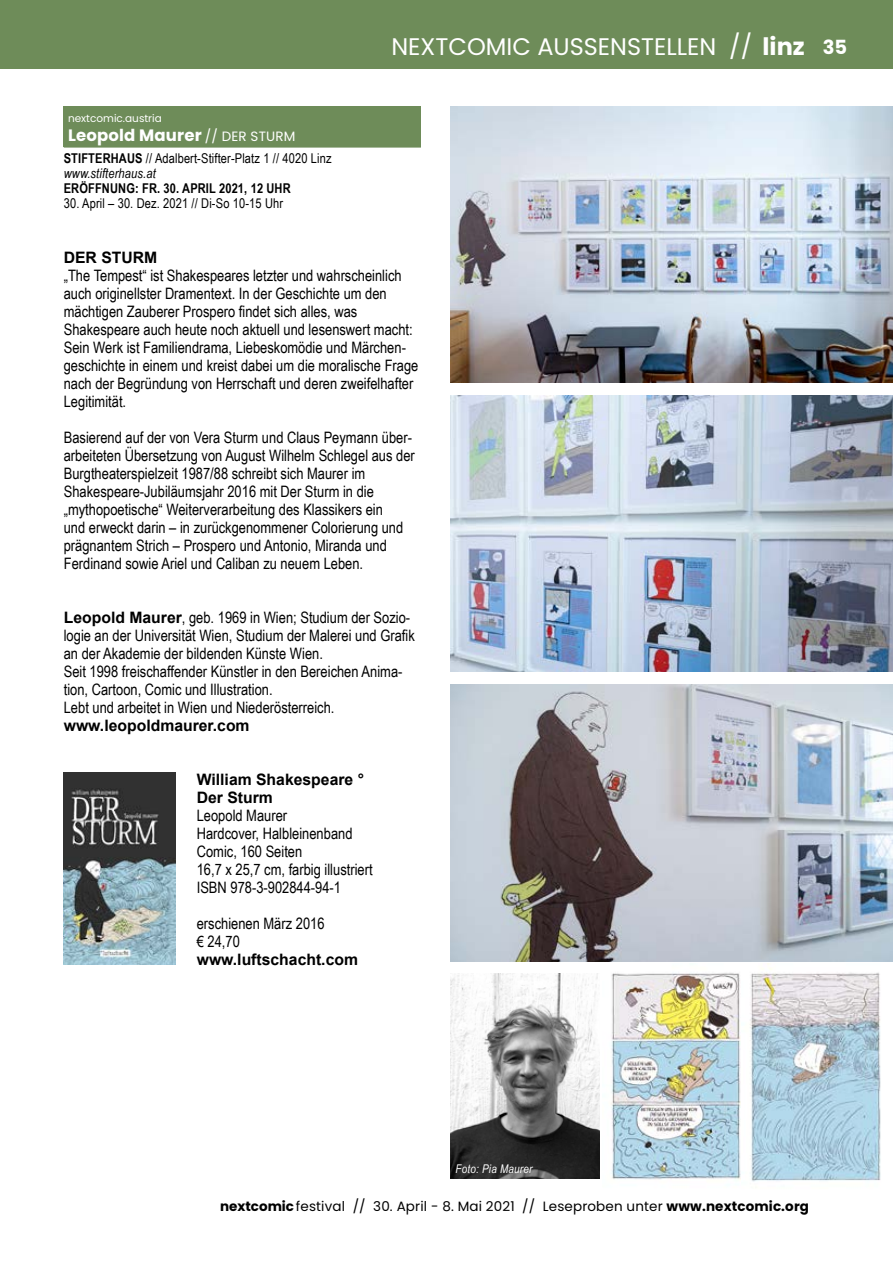
<style>
.page{position:relative;width:893px;height:1263px;background:#fff}
.page>*{position:absolute;margin:0;border:0;box-sizing:border-box;transform-origin:0 0}
.t1{font:24px "Poppins";color:#fff}
.t2{font:700 16.5px "Poppins";letter-spacing:.01em;color:#fff}
.t3{font:15.75px/18px "Arial Narrow";color:#000}
.t4{font:700 15.75px/18px "Arial";color:#000}
.t5{font:13.5px/15px "Arial Narrow";letter-spacing:.01em;color:#000}
.t6{font:13.5px "Poppins";letter-spacing:.01em;color:#000}
.t7{font:700 13.5px "Arial Narrow";letter-spacing:.01em;color:#000}
.t8{font:italic 12px "Arial Narrow";letter-spacing:.02em;color:#fff}
.t9{font:10.5px "Poppins";color:#fff}
.s1{font-weight:400;font-size:13.5px}
.s2{font-weight:700}
.s3{font-style:italic}
.s4{font-weight:700;font-size:19.5px}
.s5{font-family:"Arial";font-weight:700}
</style>
<div class="page">
<div style="left:64px;top:106px;width:357px;height:41px;background:#6e8c59"></div>
<hr style="left:64px;top:147px;width:357px;height:1px;background:#6e8c59">
<img style="left:64px;top:773px;width:111px;height:191px">
<img style="left:451px;top:974px;width:149px;height:204px">
<img style="left:611px;top:973px;width:130px;height:207px">
<img style="left:451px;top:106px;width:442px;height:277px">
<img style="left:451px;top:395px;width:442px;height:277px">
<img style="left:451px;top:685px;width:442px;height:276px">
<img style="left:750px;top:964px;width:131px;height:218px">
<div style="left:0;top:0;width:893px;height:68px;background:#6e8c59"></div>
<p class="t9" style="left:68px;top:112px;width:95px">nextcomic.austria</p>
<p class="t2" style="left:68px;top:126px;width:229px">Leopold Maurer <span class="s1">// DER STURM</span></p>
<p class="t5" style="left:64px;top:150px;width:269px"><span class="s2">STIFTERHAUS</span> // Adalbert-Stifter-Platz 1 // 4020 Linz <span class="s3">www.stifterhaus.at</span></p>
<p class="t7" style="left:64px;top:178px;width:228px">ERÖFFNUNG: FR. 30. APRIL 2021, 12 UHR</p>
<p class="t5" style="left:64px;top:195px;width:221px">30. April – 30. Dez. 2021 // Di-So 10-15 Uhr</p>
<h1 class="t1" style="left:391px;top:33px;width:457px">NEXTCOMIC AUSSENSTELLEN // <span class="s2">linz</span> <span class="s4">35</span></h1>
<p class="t4" style="left:64px;top:248px;width:95px">DER STURM</p>
<p class="t3" style="left:64px;top:266px;width:356px">„The Tempest“ ist Shakespeares letzter und wahrscheinlich auch originellster Dramentext. In der Geschichte um den mächtigen Zauberer Prospero findet sich alles, was Shakespeare auch heute noch aktuell und lesenswert macht:<br>Sein Werk ist Familiendrama, Liebeskomödie und Märchen&shy;geschichte in einem und kreist dabei um die moralische Frage nach der Begründung von Herrschaft und deren zweifelhafter Legitimität.</p>
<p class="t3" style="left:64px;top:428px;width:353px">Basierend auf der von Vera Sturm und Claus Peymann über&shy;arbeiteten Übersetzung von August Wilhelm Schlegel aus der Burgtheaterspielzeit 1987/88 schreibt sich Maurer im Shakespeare-Jubiläumsjahr 2016 mit Der Sturm in die „mythopoetische“ Weiterverarbeitung des Klassikers ein<br>und erweckt darin – in zurückgenommener Colorierung und prägnantem Strich – Prospero und Antonio, Miranda und Ferdinand sowie Ariel und Caliban zu neuem Leben.</p>
<p class="t3" style="left:64px;top:608px;width:353px"><span class="s5">Leopold Maurer</span>, geb. 1969 in Wien; Studium der Sozio&shy;logie an der Universität Wien, Studium der Malerei und Grafik an der Akademie der bildenden Künste Wien.<br>Seit 1998 freischaffender Künstler in den Bereichen Anima&shy;tion, Cartoon, Comic und Illustration.<br>Lebt und arbeitet in Wien und Niederösterreich.</p>
<p class="t4" style="left:64px;top:716px;width:187px">www.leopoldmaurer.com</p>
<p class="t4" style="left:197px;top:770px;width:169px">William Shakespeare °<br>Der Sturm</p>
<p class="t3" style="left:197px;top:806px;width:177px">Leopold Maurer<br>Hardcover, Halbleinenband<br>Comic, 160 Seiten<br>16,7 x 25,7 cm, farbig illustriert<br>ISBN 978-3-902844-94-1</p>
<p class="t3" style="left:197px;top:914px;width:129px">erschienen März 2016 € 24,70</p>
<p class="t4" style="left:197px;top:951px;width:163px">www.luftschacht.com</p>
<p class="t8" style="left:455px;top:1160px;width:78px">Foto: Pia Maurer</p>
<p class="t6" style="left:220px;top:1199px;width:590px"><span class="s2">nextcomic</span>festival // 30. April - 8. Mai 2021 // Leseproben unter <span class="s2">www.nextcomic.org</span></p>
</div>
